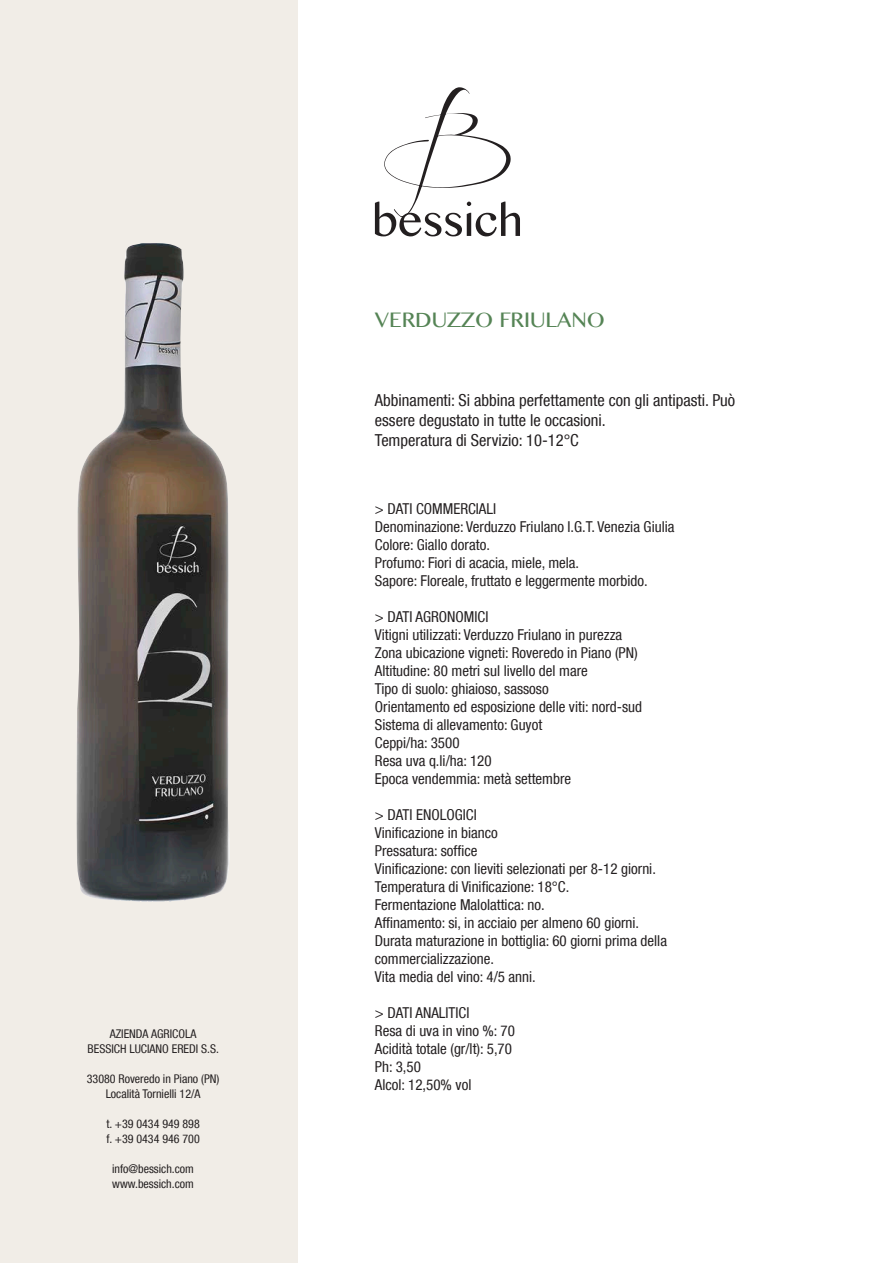
<style>
.page{position:relative;width:893px;height:1263px;background:#fff}
.page>*{position:absolute;margin:0;border:0;box-sizing:border-box;transform-origin:0 0}
.t1{font:21px "Myanmar MN";color:#558455}
.t2{font:condensed 16.5px/19.8px "Helvetica Neue LT Com";color:#231f20}
.t3{font:condensed 15px "Helvetica Neue LT Com";color:#231f20}
.t4{font:condensed 12px "Helvetica Neue LT Com";color:#231f20}
</style>
<div class="page">
<div style="left:0;top:0;width:298px;height:1263px;background:#f1ede7"></div>
<svg style="left:375px;top:87px;width:145px;height:149px"></svg>
<img style="left:76px;top:243px;width:153px;height:658px">
<p class="t4" style="left:110px;top:1026px;width:88px">AZIENDA AGRICOLA</p>
<p class="t4" style="left:88px;top:1041px;width:133px">BESSICH LUCIANO EREDI S.S.</p>
<p class="t4" style="left:87px;top:1071px;width:134px">33080 Roveredo in Piano (PN)</p>
<p class="t4" style="left:106px;top:1086px;width:96px">Località Tornielli 12/A</p>
<p class="t4" style="left:106px;top:1116px;width:95px">t. +39 0434 949 898</p>
<p class="t4" style="left:106px;top:1131px;width:95px">f. +39 0434 946 700</p>
<p class="t4" style="left:112px;top:1161px;width:83px">info@bessich.com</p>
<p class="t4" style="left:112px;top:1176px;width:83px">www.bessich.com</p>
<p class="t1" style="left:375px;top:308px;width:232px">VERDUZZO FRIULANO</p>
<p class="t2" style="left:375px;top:390px;width:362px">Abbinamenti: Si abbina perfettamente con gli antipasti. Può essere degustato in tutte le occasioni.</p>
<p class="t2" style="left:375px;top:430px;width:205px">Temperatura di Servizio: 10-12°C</p>
<p class="t3" style="left:375px;top:500px;width:123px">&gt; DATI COMMERCIALI</p>
<p class="t3" style="left:375px;top:518px;width:301px">Denominazione: Verduzzo Friulano I.G.T. Venezia Giulia</p>
<p class="t3" style="left:375px;top:536px;width:117px">Colore: Giallo dorato.</p>
<p class="t3" style="left:375px;top:554px;width:206px">Profumo: Fiori di acacia, miele, mela.</p>
<p class="t3" style="left:375px;top:572px;width:274px">Sapore: Floreale, fruttato e leggermente morbido.</p>
<p class="t3" style="left:375px;top:608px;width:115px">&gt; DATI AGRONOMICI</p>
<p class="t3" style="left:375px;top:626px;width:249px">Vitigni utilizzati: Verduzzo Friulano in purezza</p>
<p class="t3" style="left:375px;top:644px;width:264px">Zona ubicazione vigneti: Roveredo in Piano (PN)</p>
<p class="t3" style="left:375px;top:662px;width:214px">Altitudine: 80 metri sul livello del mare</p>
<p class="t3" style="left:375px;top:680px;width:175px">Tipo di suolo: ghiaioso, sassoso</p>
<p class="t3" style="left:375px;top:698px;width:269px">Orientamento ed esposizione delle viti: nord-sud</p>
<p class="t3" style="left:375px;top:716px;width:169px">Sistema di allevamento: Guyot</p>
<p class="t3" style="left:375px;top:734px;width:86px">Ceppi/ha: 3500</p>
<p class="t3" style="left:375px;top:752px;width:118px">Resa uva q.li/ha: 120</p>
<p class="t3" style="left:375px;top:770px;width:198px">Epoca vendemmia: metà settembre</p>
<p class="t3" style="left:375px;top:806px;width:103px">&gt; DATI ENOLOGICI</p>
<p class="t3" style="left:375px;top:824px;width:125px">Vinificazione in bianco</p>
<p class="t3" style="left:375px;top:842px;width:104px">Pressatura: soffice</p>
<p class="t3" style="left:375px;top:860px;width:283px">Vinificazione: con lieviti selezionati per 8-12 giorni.</p>
<p class="t3" style="left:375px;top:878px;width:196px">Temperatura di Vinificazione: 18°C.</p>
<p class="t3" style="left:375px;top:896px;width:171px">Fermentazione Malolattica: no.</p>
<p class="t3" style="left:375px;top:914px;width:266px">Affinamento: si, in acciaio per almeno 60 giorni.</p>
<p class="t3" style="left:375px;top:932px;width:294px">Durata maturazione in bottiglia: 60 giorni prima della</p>
<p class="t3" style="left:375px;top:950px;width:121px">commercializzazione.</p>
<p class="t3" style="left:375px;top:968px;width:162px">Vita media del vino: 4/5 anni.</p>
<p class="t3" style="left:375px;top:1004px;width:96px">&gt; DATI ANALITICI</p>
<p class="t3" style="left:375px;top:1022px;width:142px">Resa di uva in vino %: 70</p>
<p class="t3" style="left:375px;top:1040px;width:139px">Acidità totale (gr/lt): 5,70</p>
<p class="t3" style="left:375px;top:1058px;width:48px">Ph: 3,50</p>
<p class="t3" style="left:375px;top:1076px;width:98px">Alcol: 12,50% vol</p>
</div>
